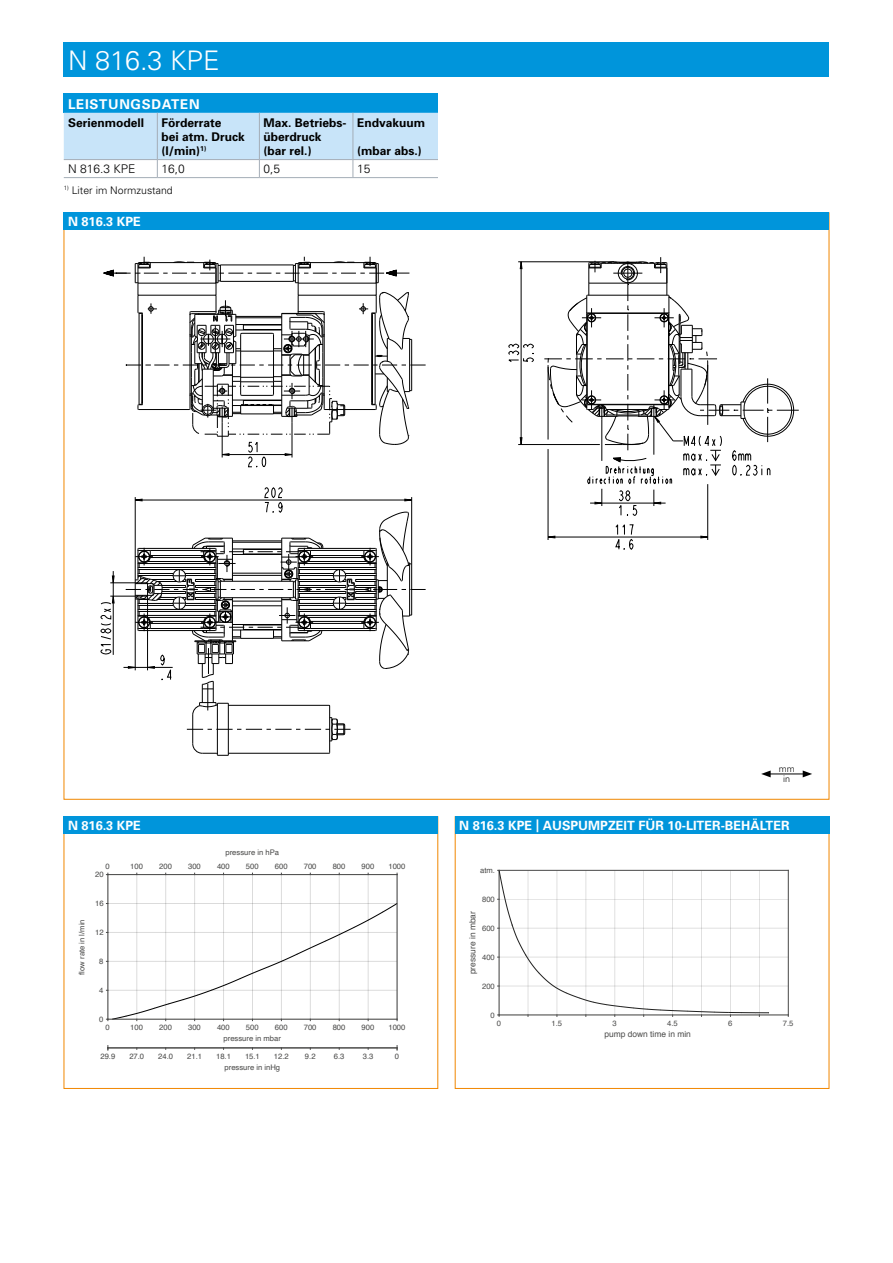
<style>
.page{position:relative;width:893px;height:1263px;background:#fff}
.page>*{position:absolute;margin:0;border:0;box-sizing:border-box;transform-origin:0 0}
.Headline_Produktname{font:300 27px "Univers";color:#fff}
.Titel_Headline_Tabel{font:700 13.5px "Univers";letter-spacing:.05em;color:#fff}
.kleine_Headline_Balk{font:700 12.75px "Univers";color:#fff}
.Titel_Kopfzeile_Tabe{font:700 12px/14.4px "Univers";color:#000}
.Fließtext_Tabelle{font:300 12px "Univers";color:#000}
.Fußzeile_Tabelle{font:300 10.5px "Univers";color:#000}
.t1{font:300 9px/10.8px "Univers";color:#000;text-align:center}
.t2{font:8.4px "Helvetica";color:#4c4c4b}
.t3{font:7.65px "Helvetica";color:#484847}
.t4{font:7.65px "Helvetica";color:#4c4c4b}
</style>
<div class="page">
<hr style="left:499px;top:986px;width:289px;height:1px;background:#232322">
<hr style="left:499px;top:957px;width:289px;height:1px;background:#232322">
<hr style="left:499px;top:928px;width:289px;height:1px;background:#232322">
<hr style="left:499px;top:899px;width:289px;height:1px;background:#232322">
<hr style="left:499px;top:1015px;width:289px;height:1px;background:#4c4c4b">
<svg style="left:498px;top:869px;width:272px;height:147px"></svg>
<hr style="left:499px;top:870px;width:289px;height:1px;background:#4c4c4b">
<hr style="left:788px;top:870px;width:1px;height:145px;background:#4c4c4b">
<hr style="left:137px;top:874px;width:1px;height:145px;background:#f4f4f4">
<hr style="left:165px;top:874px;width:1px;height:145px;background:#e2e2e2">
<hr style="left:194px;top:874px;width:1px;height:145px;background:#e0e0e0">
<hr style="left:223px;top:874px;width:1px;height:145px;background:#ddd">
<hr style="left:252px;top:874px;width:1px;height:145px;background:#dbdbdb">
<hr style="left:281px;top:874px;width:1px;height:145px;background:#dedede">
<hr style="left:310px;top:874px;width:1px;height:145px;background:#e1e1e1">
<hr style="left:339px;top:874px;width:1px;height:145px;background:#e4e4e4">
<hr style="left:368px;top:874px;width:1px;height:145px;background:#e7e7e7">
<hr style="left:108px;top:874px;width:1px;height:145px;background:#484847">
<svg style="left:106px;top:902px;width:292px;height:119px"></svg>
<hr style="left:108px;top:874px;width:289px;height:1px;background:#484847">
<hr style="left:397px;top:874px;width:1px;height:145px;background:#484847">
<hr style="left:108px;top:1047px;width:289px;height:1px;background:#484847">
<hr style="left:521px;top:262px;width:1px;height:182px;background:#000">
<hr style="left:548px;top:537px;width:160px;height:1px;background:#000">
<hr style="left:548px;top:449px;width:1px;height:91px;background:#000">
<hr style="left:518px;top:444px;width:82px;height:1px;background:#000">
<hr style="left:707px;top:484px;width:1px;height:56px;background:#000">
<hr style="left:518px;top:261px;width:96px;height:1px;background:#000">
<svg style="left:103px;top:257px;width:323px;height:210px"></svg>
<svg style="left:544px;top:257px;width:255px;height:259px"></svg>
<svg style="left:100px;top:487px;width:326px;height:269px"></svg>
<hr style="left:768px;top:773px;width:37px;height:1px;background:#000">
<svg style="left:761px;top:770px;width:10px;height:7px"></svg>
<svg style="left:790px;top:770px;width:22px;height:7px"></svg>
<div style="left:64px;top:43px;width:765px;height:34px;background:#0095db"></div>
<div style="left:64px;top:213px;width:765px;height:17px;background:#0095db"></div>
<div style="left:64px;top:816px;width:374px;height:17px;background:#0095db"></div>
<div style="left:455px;top:816px;width:374px;height:17px;background:#0095db"></div>
<div style="left:64px;top:94px;width:374px;height:19px;background:#0095db"></div>
<svg style="left:64px;top:113px;width:374px;height:64px"></svg>
<hr style="left:64px;top:177px;width:93px;height:1px;background:#a4adb7">
<hr style="left:157px;top:177px;width:102px;height:1px;background:#a4adb7">
<hr style="left:259px;top:177px;width:94px;height:1px;background:#a4adb7">
<hr style="left:353px;top:177px;width:85px;height:1px;background:#a4adb7">
<p class="Headline_Produktname" style="left:68px;top:44px;width:153px">N 816.3 KPE</p>
<p class="Titel_Headline_Tabel" style="left:68px;top:96px;width:133px">LEISTUNGSDATEN</p>
<p class="Titel_Kopfzeile_Tabe" style="left:68px;top:115px;width:78px">Serienmodell</p>
<p class="Titel_Kopfzeile_Tabe" style="left:162px;top:115px;width:85px">Förderrate<br>bei atm. Druck (l/min)<sup>1)</sup></p>
<p class="Titel_Kopfzeile_Tabe" style="left:264px;top:115px;width:84px">Max. Betriebs&shy;überdruck (bar rel.)</p>
<p class="Titel_Kopfzeile_Tabe" style="left:357px;top:115px;width:70px">Endvakuum</p>
<p class="Titel_Kopfzeile_Tabe" style="left:357px;top:144px;width:66px">(mbar abs.)</p>
<p class="Fließtext_Tabelle" style="left:68px;top:162px;width:69px">N 816.3 KPE</p>
<p class="Fließtext_Tabelle" style="left:162px;top:162px;width:25px">16,0</p>
<p class="Fließtext_Tabelle" style="left:264px;top:162px;width:18px">0,5</p>
<p class="Fließtext_Tabelle" style="left:357px;top:162px;width:15px">15</p>
<p class="Fußzeile_Tabelle" style="left:64px;top:184px;width:110px"><sup>1)</sup> Liter im Normzustand</p>
<p class="kleine_Headline_Balk" style="left:68px;top:214px;width:74px">N 816.3 KPE</p>
<p class="t1" style="left:779px;top:763px;width:18px">mm in</p>
<p class="kleine_Headline_Balk" style="left:68px;top:818px;width:74px">N 816.3 KPE</p>
<p class="kleine_Headline_Balk" style="left:459px;top:818px;width:332px">N 816.3 KPE | AUSPUMPZEIT FÜR 10-LITER-BEHÄLTER</p>
<p class="t3" style="left:76px;top:975px;width:57px;rotate:-90deg">flow rate in l/min</p>
<p class="t3" style="left:225px;top:846px;width:55px">pressure in hPa</p>
<p class="t3" style="left:106px;top:860px;width:6px">0</p>
<p class="t3" style="left:130px;top:860px;width:14px">100</p>
<p class="t3" style="left:159px;top:860px;width:14px">200</p>
<p class="t3" style="left:188px;top:860px;width:14px">300</p>
<p class="t3" style="left:217px;top:860px;width:14px">400</p>
<p class="t3" style="left:246px;top:860px;width:14px">500</p>
<p class="t3" style="left:275px;top:860px;width:14px">600</p>
<p class="t3" style="left:304px;top:860px;width:14px">700</p>
<p class="t3" style="left:333px;top:860px;width:14px">800</p>
<p class="t3" style="left:362px;top:860px;width:14px">900</p>
<p class="t3" style="left:388px;top:860px;width:19px">1000</p>
<p class="t3" style="left:95px;top:869px;width:10px">20</p>
<p class="t3" style="left:95px;top:898px;width:10px">16</p>
<p class="t3" style="left:95px;top:927px;width:10px">12</p>
<p class="t3" style="left:99px;top:956px;width:6px">8</p>
<p class="t3" style="left:99px;top:984px;width:6px">4</p>
<p class="t3" style="left:99px;top:1013px;width:6px">0</p>
<p class="t3" style="left:106px;top:1022px;width:6px">0</p>
<p class="t3" style="left:130px;top:1022px;width:14px">100</p>
<p class="t3" style="left:159px;top:1022px;width:14px">200</p>
<p class="t3" style="left:188px;top:1022px;width:14px">300</p>
<p class="t3" style="left:217px;top:1022px;width:14px">400</p>
<p class="t3" style="left:246px;top:1022px;width:14px">500</p>
<p class="t3" style="left:275px;top:1022px;width:14px">600</p>
<p class="t3" style="left:304px;top:1022px;width:14px">700</p>
<p class="t3" style="left:333px;top:1022px;width:14px">800</p>
<p class="t3" style="left:362px;top:1022px;width:14px">900</p>
<p class="t3" style="left:388px;top:1022px;width:19px">1000</p>
<p class="t3" style="left:224px;top:1032px;width:59px">pressure in mbar</p>
<p class="t3" style="left:100px;top:1050px;width:16px">29.9</p>
<p class="t3" style="left:129px;top:1050px;width:16px">27.0</p>
<p class="t3" style="left:158px;top:1050px;width:16px">24.0</p>
<p class="t3" style="left:187px;top:1050px;width:16px">21.1</p>
<p class="t3" style="left:216px;top:1050px;width:16px">18.1</p>
<p class="t3" style="left:245px;top:1050px;width:16px">15.1</p>
<p class="t3" style="left:274px;top:1050px;width:16px">12.2</p>
<p class="t3" style="left:305px;top:1050px;width:12px">9.2</p>
<p class="t3" style="left:334px;top:1050px;width:12px">6.3</p>
<p class="t3" style="left:363px;top:1050px;width:12px">3.3</p>
<p class="t3" style="left:395px;top:1050px;width:6px">0</p>
<p class="t3" style="left:225px;top:1061px;width:57px">pressure in inHg</p>
<p class="t4" style="left:480px;top:865px;width:16px">atm.</p>
<p class="t4" style="left:482px;top:893px;width:14px">800</p>
<p class="t2" style="left:466px;top:974px;width:65px;rotate:-90deg">pressure in mbar</p>
<p class="t4" style="left:482px;top:922px;width:14px">600</p>
<p class="t4" style="left:482px;top:951px;width:14px">400</p>
<p class="t4" style="left:482px;top:980px;width:14px">200</p>
<p class="t4" style="left:490px;top:1009px;width:6px">0</p>
<p class="t4" style="left:497px;top:1017px;width:6px">0</p>
<p class="t4" style="left:552px;top:1017px;width:12px">1.5</p>
<p class="t4" style="left:612px;top:1017px;width:6px">3</p>
<p class="t4" style="left:667px;top:1017px;width:12px">4.5</p>
<p class="t4" style="left:728px;top:1017px;width:6px">6</p>
<p class="t4" style="left:783px;top:1017px;width:12px">7.5</p>
<p class="t2" style="left:604px;top:1028px;width:88px">pump down time in min</p>
</div>
